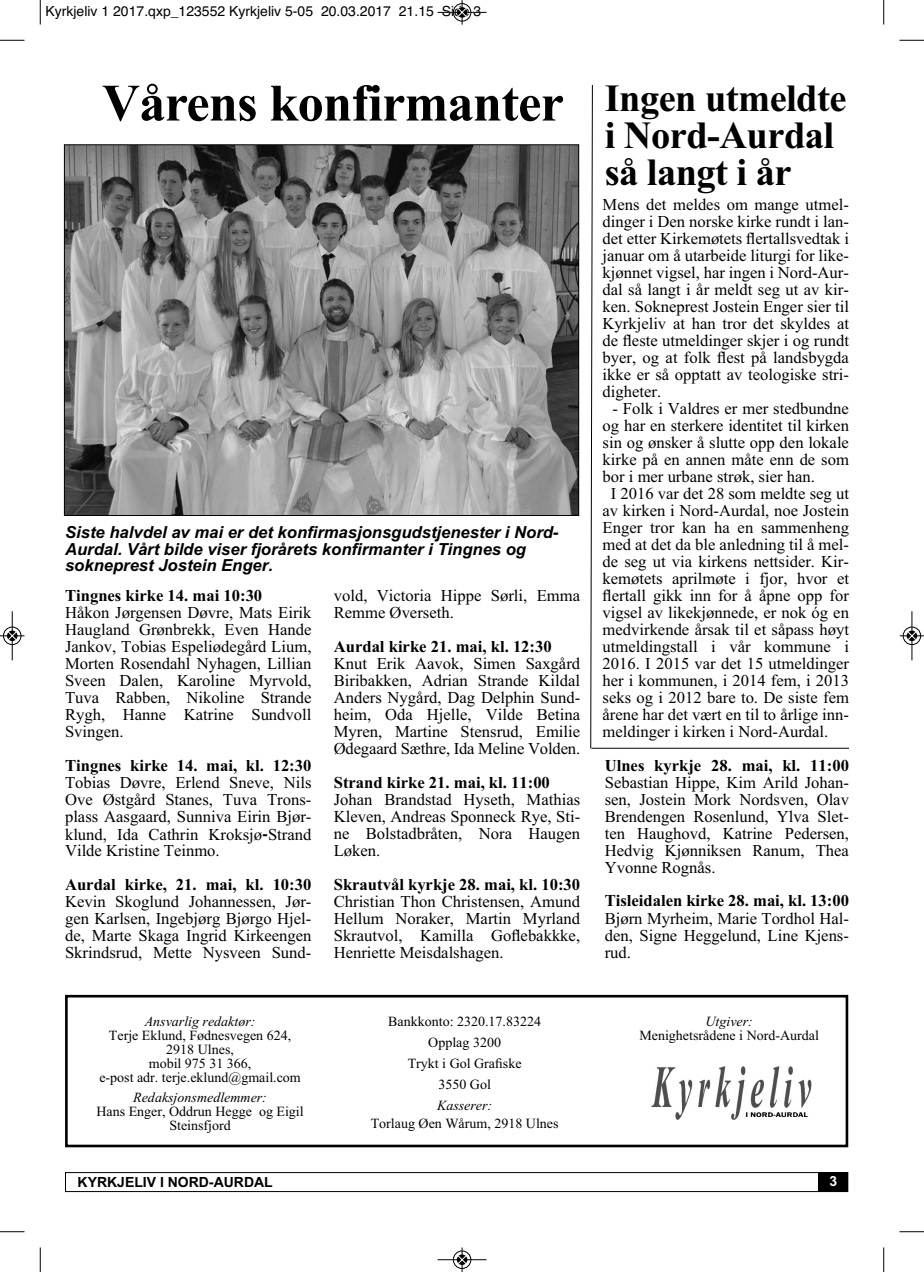
<style>
.page{position:relative;width:924px;height:1272px;background:#fff}
.page>*{position:absolute;margin:0;border:0;box-sizing:border-box;transform-origin:0 0}
.t1{font:700 52.5px "Times New Roman";letter-spacing:-.015em;color:#000}
.t2{font:700 38.5px/36.8px "Times New Roman";letter-spacing:-.015em;color:#000}
.t3{font:16.62px/17px "Times New Roman";color:#000;text-align:justify}
.t4{font:700 16.62px "Times New Roman";color:#000}
.t5{font:italic 700 16.62px/16.6px "Arial";color:#000}
.t6{font:14px/14px "Times New Roman";color:#000;text-align:center}
.t7{font:14px "Helvetica";color:#000}
.t8{font:italic 14px "Times New Roman";color:#000}
.t9{font:700 14px "Arial";color:#000}
.t10{font:700 14px "Arial";color:#fff}
.s1{font-family:"PT Sans";font-weight:700}
</style>
<div class="page">
<div style="left:65px;top:1171px;width:783px;height:20px;border:1px solid #000"></div>
<div style="left:818px;top:1171px;width:30px;height:20px;background:#000"></div>
<div style="left:65px;top:994px;width:783px;height:152px;border:3px solid #000"></div>
<img style="left:652px;top:1066px;width:159px;height:52px">
<svg style="left:590px;top:85px;width:3px;height:664px"></svg>
<img style="left:66px;top:146px;width:511px;height:368px">
<hr style="left:591px;top:747px;width:258px;height:1px;background:#000">
<svg style="left:40px;top:0;width:1px;height:25px"></svg>
<svg style="left:0;top:40px;width:24px;height:1px"></svg>
<svg style="left:883px;top:0;width:1px;height:25px"></svg>
<svg style="left:899px;top:40px;width:25px;height:1px"></svg>
<svg style="left:40px;top:1247px;width:1px;height:24px"></svg>
<svg style="left:0;top:1231px;width:24px;height:1px"></svg>
<svg style="left:883px;top:1247px;width:1px;height:24px"></svg>
<svg style="left:899px;top:1231px;width:25px;height:1px"></svg>
<div style="left:453px;top:3px;width:18px;height:19px;border:1px solid #fff;border-radius:50%"></div>
<hr style="left:438px;top:12px;width:48px;height:1px;background:#000">
<div style="left:453px;top:3px;width:18px;height:18px;border:1px solid #000;border-radius:50%"></div>
<svg style="left:458px;top:0;width:8px;height:25px"></svg>
<div style="left:453px;top:1249px;width:18px;height:19px;border:1px solid #fff;border-radius:50%"></div>
<hr style="left:438px;top:1259px;width:48px;height:1px;background:#000">
<div style="left:453px;top:1250px;width:18px;height:18px;border:1px solid #000;border-radius:50%"></div>
<svg style="left:458px;top:1247px;width:8px;height:24px"></svg>
<div style="left:3px;top:626px;width:19px;height:19px;border:1px solid #fff;border-radius:50%"></div>
<hr style="left:12px;top:611px;width:1px;height:49px;background:#000">
<div style="left:3px;top:626px;width:18px;height:18px;border:1px solid #000;border-radius:50%"></div>
<svg style="left:0;top:631px;width:24px;height:9px"></svg>
<div style="left:902px;top:626px;width:19px;height:19px;border:1px solid #fff;border-radius:50%"></div>
<hr style="left:911px;top:611px;width:1px;height:49px;background:#000">
<div style="left:903px;top:626px;width:18px;height:18px;border:1px solid #000;border-radius:50%"></div>
<svg style="left:900px;top:631px;width:24px;height:9px"></svg>
<p class="t7" style="left:46px;top:3px;width:437px">Kyrkjeliv 1 2017.qxp_123552 Kyrkjeliv 5-05 20.03.2017 21.15 Side 3</p>
<h1 class="t1" style="left:102px;top:72px;width:463px">Vårens konfirmanter</h1>
<p class="t5" style="left:65px;top:524px;width:494px">Siste halvdel av mai er det konfirmasjonsgudstjenester i Nord-<br>Aurdal. Vårt bilde viser fjorårets konfirmanter i Tingnes og sokneprest Jostein Enger.</p>
<p class="t4" style="left:65px;top:585px;width:199px">Tingnes kirke 14. mai 10:30</p>
<p class="t3" style="left:65px;top:604px;width:248px">Håkon Jørgensen Døvre, Mats Eirik Haugland Grønbrekk, Even Hande Jankov, Tobias Espeliødegård Lium, Morten Rosendahl Nyhagen, Lillian Sveen Dalen, Karoline Myrvold, Tuva Rabben, Nikoline Strande Rygh, Hanne Katrine Sundvoll Svingen.</p>
<p class="t4" style="left:65px;top:755px;width:248px">Tingnes kirke 14. mai, kl. 12:30</p>
<p class="t3" style="left:65px;top:773px;width:248px">Tobias Døvre, Erlend Sneve, Nils Ove Østgård Stanes, Tuva Trons&shy;plass Aasgaard, Sunniva Eirin Bjør&shy;klund, Ida Cathrin Kroksjø<span class="s1">‑</span>Strand</p>
<p class="t3" style="left:65px;top:841px;width:156px">Vilde Kristine Teinmo.</p>
<p class="t4" style="left:65px;top:874px;width:248px">Aurdal kirke, 21. mai, kl. 10:30</p>
<p class="t3" style="left:65px;top:892px;width:248px">Kevin Skoglund Johannessen, Jør&shy;gen Karlsen, Ingebjørg Bjørgo Hjel&shy;de, Marte Skaga Ingrid Kirkeengen Skrindsrud, Mette Nysveen Sund-</p>
<p class="t3" style="left:334px;top:587px;width:248px">vold, Victoria Hippe Sørli, Emma<br>Remme Øverseth.</p>
<p class="t4" style="left:334px;top:636px;width:219px">Aurdal kirke 21. mai, kl. 12:30</p>
<p class="t3" style="left:334px;top:655px;width:248px">Knut Erik Aavok, Simen Saxgård Biribakken, Adrian Strande Kildal Anders Nygård, Dag Delphin Sund&shy;heim, Oda Hjelle, Vilde Betina Myren, Martine Stensrud, Emilie Ødegaard Sæthre, Ida Meline Volden.</p>
<p class="t4" style="left:334px;top:772px;width:218px">Strand kirke 21. mai, kl. 11:00</p>
<p class="t3" style="left:334px;top:790px;width:248px">Johan Brandstad Hyseth, Mathias Kleven, Andreas Sponneck Rye, Sti&shy;ne Bolstadbråten, Nora Haugen Løken.</p>
<p class="t4" style="left:334px;top:874px;width:248px">Skrautvål kyrkje 28. mai, kl. 10:30</p>
<p class="t3" style="left:334px;top:892px;width:248px">Christian Thon Christensen, Amund Hellum Noraker, Martin Myrland Skrautvol, Kamilla Goflebakkke, Henriette Meisdalshagen.</p>
<h2 class="t2" style="left:605px;top:79px;width:243px">Ingen utmeldte i Nord-Aurdal så langt i år</h2>
<p class="t3" style="left:602px;top:196px;width:248px">Mens det meldes om mange utmel&shy;dinger i Den norske kirke rundt i lan&shy;det etter Kirkemøtets flertallsvedtak i januar om å utarbeide liturgi for like&shy;kjønnet vigsel, har ingen i Nord-Aur&shy;dal så langt i år meldt seg ut av kir&shy;ken. Sokneprest Jostein Enger sier til Kyrkjeliv at han tror det skyldes at de fleste utmeldinger skjer i og rundt byer, og at folk flest på landsbygda ikke er så opptatt av teologiske stri&shy;digheter.</p>
<p class="t3" style="left:612px;top:400px;width:238px">- Folk i Valdres er mer stedbundne</p>
<p class="t3" style="left:602px;top:416px;width:248px">og har en sterkere identitet til kirken</p>
<p class="t3" style="left:602px;top:433px;width:248px">sin og ønsker å slutte opp den lokale</p>
<p class="t3" style="left:602px;top:450px;width:248px">kirke på en annen måte enn de som</p>
<p class="t3" style="left:602px;top:467px;width:214px">bor i mer urbane strøk, sier han.</p>
<p class="t3" style="left:611px;top:484px;width:240px">I 2016 var det 28 som meldte seg ut</p>
<p class="t3" style="left:602px;top:501px;width:248px">av kirken i Nord-Aurdal, noe Jostein</p>
<p class="t3" style="left:602px;top:518px;width:248px">Enger tror kan ha en sammenheng</p>
<p class="t3" style="left:602px;top:535px;width:248px">med at det da ble anledning til å mel-</p>
<p class="t3" style="left:602px;top:552px;width:248px">de seg ut via kirkens nettsider. Kir-</p>
<p class="t3" style="left:602px;top:569px;width:248px">kemøtets aprilmøte i fjor, hvor et</p>
<p class="t3" style="left:602px;top:586px;width:248px">flertall gikk inn for å åpne opp for</p>
<p class="t3" style="left:602px;top:603px;width:248px">vigsel av likekjønnede, er nok óg en</p>
<p class="t3" style="left:602px;top:620px;width:248px">medvirkende årsak til et såpass høyt</p>
<p class="t3" style="left:602px;top:637px;width:248px">utmeldingstall i vår kommune i</p>
<p class="t3" style="left:602px;top:654px;width:248px">2016. I 2015 var det 15 utmeldinger</p>
<p class="t3" style="left:602px;top:671px;width:248px">her i kommunen, i 2014 fem, i 2013</p>
<p class="t3" style="left:602px;top:688px;width:248px">seks og i 2012 bare to. De siste fem</p>
<p class="t3" style="left:602px;top:705px;width:248px">årene har det vært en til to årlige inn-</p>
<p class="t3" style="left:602px;top:722px;width:227px">meldinger i kirken i Nord-Aurdal.</p>
<p class="t4" style="left:605px;top:754px;width:246px">Ulnes kyrkje 28. mai, kl. 11:00</p>
<p class="t3" style="left:605px;top:773px;width:246px">Sebastian Hippe, Kim Arild Johan&shy;sen, Jostein Mork Nordsven, Olav Brendengen Rosenlund, Ylva Slet&shy;ten Haughovd, Katrine Pedersen, Hedvig Kjønniksen Ranum, Thea Yvonne Rognås.</p>
<p class="t4" style="left:605px;top:890px;width:246px">Tisleidalen kirke 28. mai, kl. 13:00</p>
<p class="t3" style="left:605px;top:909px;width:246px">Bjørn Myrheim, Marie Tordhol Hal&shy;den, Signe Heggelund, Line Kjens&shy;rud.</p>
<p class="t8" style="left:145px;top:1012px;width:112px">Ansvarlig redaktør:</p>
<p class="t6" style="left:99px;top:1028px;width:203px">Terje Eklund, Fødnesvegen 624,<br>2918 Ulnes,<br>mobil 975 31 366,<br>e-post adr. terje.eklund@gmail.com</p>
<p class="t8" style="left:133px;top:1088px;width:135px">Redaksjonsmedlemmer:</p>
<p class="t6" style="left:96px;top:1103px;width:209px">Hans Enger, Oddrun Hegge og Eigil<br>Steinsfjord</p>
<p class="t6" style="left:388px;top:1010px;width:154px;line-height:21px">Bankkonto: 2320.17.83224<br>Opplag 3200<br>Trykt i Gol Grafiske<br>3550 Gol</p>
<p class="t8" style="left:437px;top:1096px;width:57px">Kasserer:</p>
<p class="t6" style="left:371px;top:1115px;width:189px">Torlaug Øen Wårum, 2918 Ulnes</p>
<p class="t8" style="left:705px;top:1012px;width:49px">Utgiver:</p>
<p class="t6" style="left:639px;top:1028px;width:181px">Menighetsrådene i Nord-Aurdal</p>
<p class="t9" style="left:78px;top:1173px;width:197px">KYRKJELIV I NORD-AURDAL</p>
<p class="t10" style="left:829px;top:1172px;width:9px">3</p>
</div>
